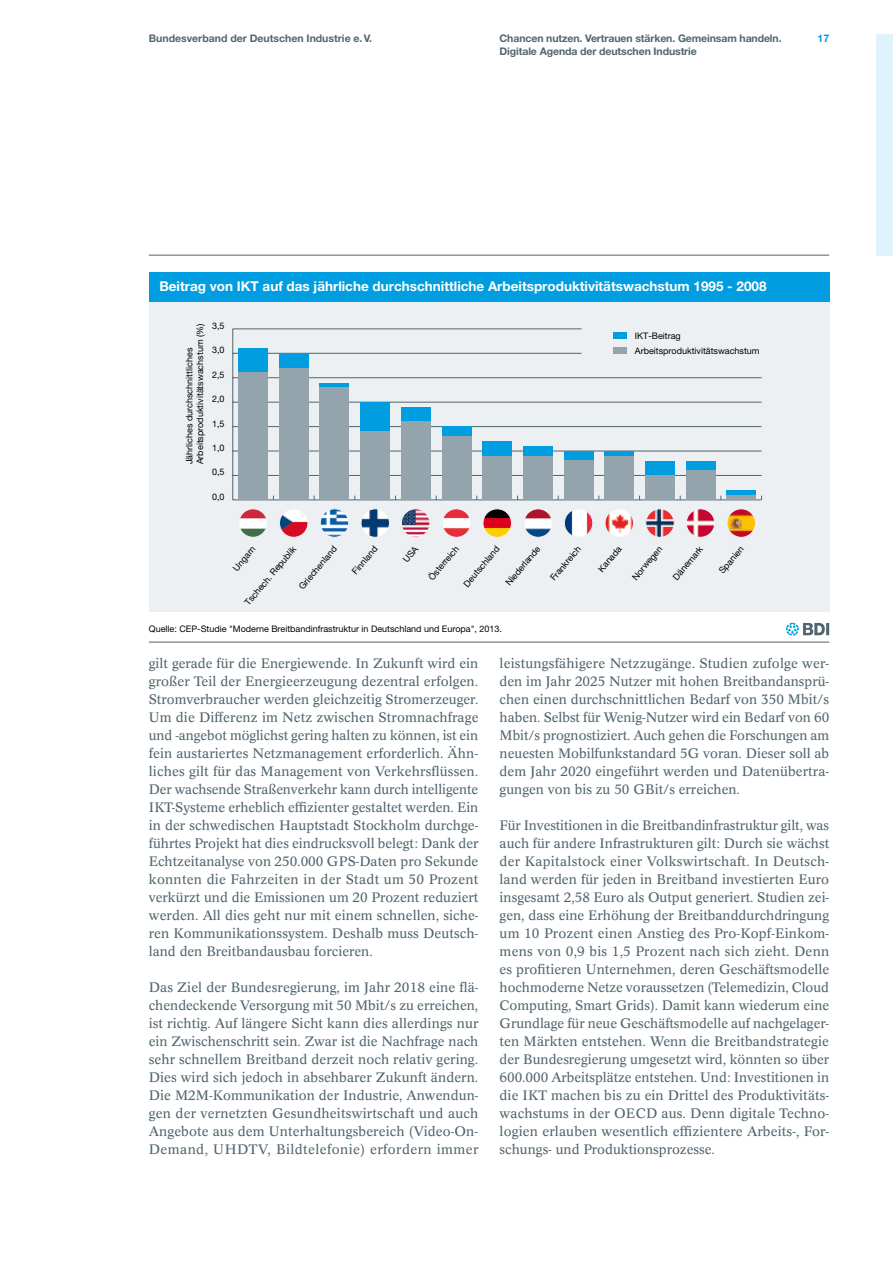
<style>
.page{position:relative;width:893px;height:1263px;background:#fff}
.page>*{position:absolute;margin:0;border:0;box-sizing:border-box;transform-origin:0 0}
.CR-9-grau{font:13.5px/18px "Concorde BE";letter-spacing:.005em;color:#51656f;text-align:justify}
.t1{font:700 13.5px "Helvetica Neue LT Std";color:#fff}
.t2{font:700 10.5px/13.5px "Helvetica Neue LT Std";letter-spacing:-.01em;color:#51656f}
.t3{font:700 10.5px "Helvetica Neue LT Std";color:#009ee0}
.t4{font:9px/15.1px "Helvetica Neue LT Std";color:#000}
</style>
<div class="page">
<div style="left:876px;top:34px;width:17px;height:222px;background:#e0f2fb"></div>
<hr style="left:149px;top:255px;width:680px;height:1px;background:#51656f">
<div style="left:149px;top:291px;width:680px;height:321px;background:#ecf0f2"></div>
<hr style="left:233px;top:329px;width:1px;height:171px;background:#51656f">
<hr style="left:233px;top:500px;width:529px;height:1px;background:#51656f">
<hr style="left:233px;top:475px;width:529px;height:1px;background:#51656f">
<hr style="left:233px;top:451px;width:529px;height:1px;background:#51656f">
<hr style="left:233px;top:426px;width:529px;height:1px;background:#51656f">
<hr style="left:233px;top:402px;width:529px;height:1px;background:#51656f">
<hr style="left:233px;top:377px;width:529px;height:1px;background:#51656f">
<hr style="left:233px;top:353px;width:349px;height:1px;background:#51656f">
<hr style="left:233px;top:329px;width:349px;height:1px;background:#51656f">
<div style="left:613px;top:332px;width:14px;height:6px;background:#009ee0"></div>
<div style="left:238px;top:348px;width:30px;height:25px;background:#009ee0"></div>
<div style="left:279px;top:353px;width:29px;height:15px;background:#009ee0"></div>
<hr style="left:320px;top:383px;width:29px;height:4px;background:#009ee0">
<div style="left:360px;top:402px;width:30px;height:29px;background:#009ee0"></div>
<div style="left:401px;top:407px;width:29px;height:15px;background:#009ee0"></div>
<div style="left:442px;top:427px;width:29px;height:9px;background:#009ee0"></div>
<div style="left:482px;top:441px;width:30px;height:15px;background:#009ee0"></div>
<div style="left:523px;top:446px;width:29px;height:10px;background:#009ee0"></div>
<div style="left:564px;top:451px;width:29px;height:10px;background:#009ee0"></div>
<div style="left:605px;top:451px;width:29px;height:5px;background:#009ee0"></div>
<div style="left:645px;top:461px;width:29px;height:14px;background:#009ee0"></div>
<div style="left:686px;top:461px;width:29px;height:10px;background:#009ee0"></div>
<div style="left:727px;top:490px;width:29px;height:5px;background:#009ee0"></div>
<div style="left:613px;top:347px;width:14px;height:7px;background:#94a4ad"></div>
<div style="left:238px;top:373px;width:30px;height:127px;background:#94a4ad"></div>
<div style="left:279px;top:368px;width:29px;height:132px;background:#94a4ad"></div>
<div style="left:320px;top:387px;width:29px;height:113px;background:#94a4ad"></div>
<div style="left:360px;top:431px;width:30px;height:69px;background:#94a4ad"></div>
<div style="left:401px;top:422px;width:29px;height:78px;background:#94a4ad"></div>
<div style="left:442px;top:436px;width:29px;height:64px;background:#94a4ad"></div>
<div style="left:482px;top:456px;width:30px;height:44px;background:#94a4ad"></div>
<div style="left:523px;top:456px;width:29px;height:44px;background:#94a4ad"></div>
<div style="left:564px;top:461px;width:29px;height:39px;background:#94a4ad"></div>
<div style="left:605px;top:456px;width:29px;height:44px;background:#94a4ad"></div>
<div style="left:645px;top:475px;width:29px;height:25px;background:#94a4ad"></div>
<div style="left:686px;top:471px;width:29px;height:29px;background:#94a4ad"></div>
<div style="left:727px;top:495px;width:29px;height:5px;background:#94a4ad"></div>
<svg style="left:786px;top:623px;width:43px;height:12px"></svg>
<div style="left:149px;top:272px;width:680px;height:30px;background:#009ee0"></div>
<hr style="left:149px;top:642px;width:680px;height:1px;background:#51656f">
<img style="left:483px;top:509px;width:28px;height:28px;border-radius:14px">
<div style="left:483px;top:508px;width:29px;height:30px;border:1px solid #ecf0f2;border-radius:14px"></div>
<img style="left:727px;top:509px;width:28px;height:28px;border-radius:14px">
<div style="left:727px;top:508px;width:29px;height:30px;border:1px solid #ecf0f2;border-radius:14px"></div>
<img style="left:442px;top:509px;width:29px;height:28px;border-radius:14px">
<div style="left:442px;top:508px;width:29px;height:30px;border:1px solid #ecf0f2;border-radius:14px"></div>
<img style="left:320px;top:509px;width:29px;height:28px;border-radius:14px">
<div style="left:320px;top:508px;width:29px;height:30px;border:1px solid #ecf0f2;border-radius:14px"></div>
<img style="left:361px;top:509px;width:28px;height:28px;border-radius:14px">
<div style="left:361px;top:508px;width:29px;height:30px;border:1px solid #ecf0f2;border-radius:14px"></div>
<img style="left:646px;top:509px;width:28px;height:28px;border-radius:14px">
<div style="left:645px;top:508px;width:30px;height:30px;border:1px solid #ecf0f2;border-radius:14px"></div>
<img style="left:686px;top:509px;width:29px;height:28px;border-radius:14px">
<div style="left:686px;top:508px;width:29px;height:30px;border:1px solid #ecf0f2;border-radius:14px"></div>
<img style="left:401px;top:509px;width:29px;height:28px;border-radius:14px">
<div style="left:401px;top:508px;width:29px;height:30px;border:1px solid #ecf0f2;border-radius:14px"></div>
<img style="left:239px;top:509px;width:28px;height:28px;border-radius:14px">
<div style="left:238px;top:508px;width:30px;height:30px;border:1px solid #ecf0f2;border-radius:14px"></div>
<img style="left:279px;top:509px;width:29px;height:28px;border-radius:14px">
<div style="left:279px;top:508px;width:29px;height:30px;border:1px solid #ecf0f2;border-radius:14px"></div>
<img style="left:524px;top:509px;width:28px;height:28px;border-radius:14px">
<div style="left:523px;top:508px;width:30px;height:30px;border:1px solid #ecf0f2;border-radius:14px"></div>
<img style="left:564px;top:509px;width:29px;height:28px;border-radius:14px">
<div style="left:564px;top:508px;width:29px;height:30px;border:1px solid #ecf0f2;border-radius:14px"></div>
<div style="left:605px;top:509px;width:28px;height:28px;background:#fff;border-radius:14px"></div>
<img style="left:607px;top:512px;width:25px;height:21px">
<div style="left:605px;top:508px;width:29px;height:30px;border:1px solid #ecf0f2;border-radius:14px"></div>
<p class="t2" style="left:149px;top:31px;width:225px">Bundesverband der Deutschen Industrie e.V.</p>
<p class="t2" style="left:500px;top:31px;width:283px">Chancen nutzen. Vertrauen stärken. Gemeinsam handeln.<br>Digitale Agenda der deutschen Industrie</p>
<p class="t3" style="left:817px;top:31px;width:13px">17</p>
<p class="t1" style="left:159px;top:278px;width:609px">Beitrag von IKT auf das jährliche durchschnittliche Arbeitsproduktivitätswachstum 1995 - 2008</p>
<p class="t4" style="left:212px;top:318px;width:14px">3,5</p>
<p class="t4" style="left:184px;top:464px;width:142px;line-height:10.8px;rotate:-90deg">Jährliches durchschnittliches<br>Arbeitsproduktivitätswachstum (%)</p>
<p class="t4" style="left:212px;top:342px;width:14px">3,0</p>
<p class="t4" style="left:212px;top:367px;width:14px">2,5</p>
<p class="t4" style="left:212px;top:391px;width:14px">2,0</p>
<p class="t4" style="left:212px;top:416px;width:14px">1,5</p>
<p class="t4" style="left:212px;top:440px;width:14px">1,0</p>
<p class="t4" style="left:212px;top:465px;width:14px">0,5</p>
<p class="t4" style="left:212px;top:489px;width:14px">0,0</p>
<p class="t4" style="left:635px;top:328px;width:126px">IKT-Beitrag<br>Arbeitsproduktivitätswachstum</p>
<p class="t4" style="left:241px;top:599px;width:76px;rotate:-50deg">Tschech. Republik</p>
<p class="t4" style="left:295px;top:583px;width:55px;rotate:-50deg">Griechenland</p>
<p class="t4" style="left:229px;top:565px;width:31px;rotate:-50deg">Ungarn</p>
<p class="t4" style="left:348px;top:568px;width:36px;rotate:-50deg">Finnland</p>
<p class="t4" style="left:424px;top:574px;width:43px;rotate:-50deg">Österreich</p>
<p class="t4" style="left:459px;top:581px;width:52px;rotate:-50deg">Deutschland</p>
<p class="t4" style="left:501px;top:579px;width:50px;rotate:-50deg">Niederlande</p>
<p class="t4" style="left:546px;top:574px;width:44px;rotate:-50deg">Frankreich</p>
<p class="t4" style="left:594px;top:566px;width:32px;rotate:-50deg">Kanada</p>
<p class="t4" style="left:628px;top:574px;width:43px;rotate:-50deg">Norwegen</p>
<p class="t4" style="left:669px;top:574px;width:43px;rotate:-50deg">Dänemark</p>
<p class="t4" style="left:715px;top:567px;width:34px;rotate:-50deg">Spanien</p>
<p class="t4" style="left:149px;top:621px;width:355px">Quelle: CEP-Studie "Moderne Breitbandinfrastruktur in Deutschland und Europa", 2013.</p>
<p class="CR-9-grau" style="left:149px;top:655px;width:331px">gilt gerade für die Energiewende. In Zukunft wird ein großer Teil der Energieerzeugung dezentral erfolgen.<br>Stromverbraucher werden gleichzeitig Stromerzeuger.<br>Um die Differenz im Netz zwischen Stromnachfrage und -angebot möglichst gering halten zu können, ist ein fein austariertes Netzmanagement erforderlich. Ähn&shy;liches gilt für das Management von Verkehrsflüssen.<br>Der wachsende Straßenverkehr kann durch intelligente IKT-Systeme erheblich effizienter gestaltet werden. Ein in der schwedischen Hauptstadt Stockholm durchge&shy;führtes Projekt hat dies eindrucksvoll belegt: Dank der Echtzeitanalyse von 250.000 GPS-Daten pro Sekunde konnten die Fahrzeiten in der Stadt um 50 Prozent verkürzt und die Emissionen um 20 Prozent reduziert werden. All dies geht nur mit einem schnellen, siche&shy;ren Kommunikationssystem. Deshalb muss Deutsch&shy;land den Breitbandausbau forcieren.</p>
<p class="CR-9-grau" style="left:149px;top:979px;width:331px">Das Ziel der Bundesregierung, im Jahr 2018 eine flä&shy;chendeckende Versorgung mit 50 Mbit/s zu erreichen, ist richtig. Auf längere Sicht kann dies allerdings nur ein Zwischenschritt sein. Zwar ist die Nachfrage nach sehr schnellem Breitband derzeit noch relativ gering.<br>Dies wird sich jedoch in absehbarer Zukunft ändern.<br>Die M2M-Kommunikation der Industrie, Anwendun&shy;gen der vernetzten Gesundheitswirtschaft und auch Angebote aus dem Unterhaltungsbereich (Video-On-Demand, UHDTV, Bildtelefonie) erfordern immer</p>
<p class="CR-9-grau" style="left:500px;top:655px;width:331px">leistungsfähigere Netzzugänge. Studien zufolge wer&shy;den im Jahr 2025 Nutzer mit hohen Breitbandansprü&shy;chen einen durchschnittlichen Bedarf von 350 Mbit/s haben. Selbst für Wenig-Nutzer wird ein Bedarf von 60<br>Mbit/s prognostiziert. Auch gehen die Forschungen am neuesten Mobilfunkstandard 5G voran. Dieser soll ab dem Jahr 2020 eingeführt werden und Datenübertra&shy;gungen von bis zu 50 GBit/s erreichen.</p>
<p class="CR-9-grau" style="left:500px;top:817px;width:331px">Für Investitionen in die Breitbandinfrastruktur gilt, was auch für andere Infrastrukturen gilt: Durch sie wächst der Kapitalstock einer Volkswirtschaft. In Deutsch&shy;land werden für jeden in Breitband investierten Euro insgesamt 2,58 Euro als Output generiert. Studien zei&shy;gen, dass eine Erhöhung der Breitbanddurchdringung um 10 Prozent einen Anstieg des Pro-Kopf-Einkom&shy;mens von 0,9 bis 1,5 Prozent nach sich zieht. Denn es profitieren Unternehmen, deren Geschäftsmodelle hochmoderne Netze voraussetzen (Telemedizin, Cloud Computing, Smart Grids). Damit kann wiederum eine Grundlage für neue Geschäftsmodelle auf nachgelager&shy;ten Märkten entstehen. Wenn die Breitbandstrategie der Bundesregierung umgesetzt wird, könnten so über 600.000 Arbeitsplätze entstehen. Und: Investitionen in die IKT machen bis zu ein Drittel des Produktivitäts&shy;wachstums in der OECD aus. Denn digitale Techno&shy;logien erlauben wesentlich effizientere Arbeits-, For&shy;schungs- und Produktionsprozesse.</p>
</div>
